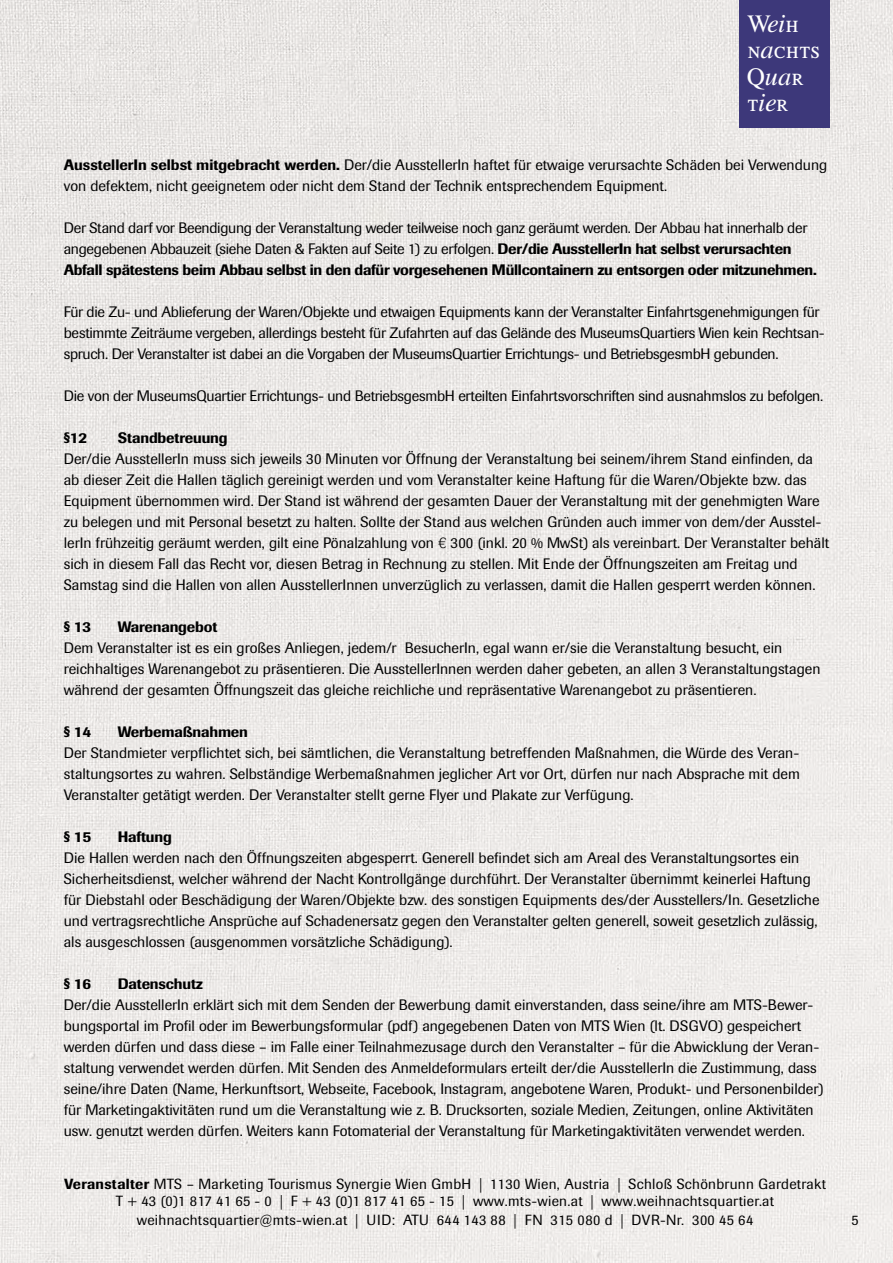
<style>
.page{position:relative;width:893px;height:1263px;background:#fff}
.page>*{position:absolute;margin:0;border:0;box-sizing:border-box;transform-origin:0 0}
.t1{font:24.9px/26.4px "Will Grace";color:#fff}
.t2{font:15px/21px "Imago";color:#000}
.t3{font:15px/21px "Imago";letter-spacing:-.02em;color:#000}
.t4{font:500 15px "Imago";letter-spacing:-.01em;color:#000}
.t5{font:14.55px/17.9px "Imago";letter-spacing:.02em;color:#000;text-align:center}
.t6{font:14.25px "Imago";color:#000}
.s1{font-weight:500}
.s2{font-family:"Helvetica";font-weight:300}
</style>
<div class="page">
<img style="left:0;top:0;width:893px;height:1263px">
<div style="left:739px;top:0;width:90px;height:128px;background:#3d387a"></div>
<h1 class="t1" style="left:747px;top:10px;width:74px">Weih nachts<br>Quar tier</h1>
<p class="t2" style="left:64px;top:154px;width:765px"><span class="s1">AusstellerIn selbst mitgebracht werden.</span> Der/die AusstellerIn haftet für etwaige verursachte Schäden bei Verwendung von defektem, nicht geeignetem oder nicht dem Stand der Technik entsprechendem Equipment.</p>
<p class="t3" style="left:64px;top:217px;width:754px">Der Stand darf vor Beendigung der Veranstaltung weder teilweise noch ganz geräumt werden. Der Abbau hat innerhalb der angegebenen Abbauzeit (siehe Daten &amp; Fakten auf Seite 1) zu erfolgen. <span class="s1">Der/die AusstellerIn hat selbst verursachten<br>Abfall spätestens beim Abbau selbst in den dafür vorgesehenen Müllcontainern zu entsorgen oder mitzunehmen.</span></p>
<p class="t3" style="left:64px;top:301px;width:763px">Für die Zu- und Ablieferung der Waren/Objekte und etwaigen Equipments kann der Veranstalter Einfahrtsgenehmigungen für bestimmte Zeiträume vergeben, allerdings besteht für Zufahrten auf das Gelände des MuseumsQuartiers Wien kein Rechtsan&shy;spruch. Der Veranstalter ist dabei an die Vorgaben der MuseumsQuartier Errichtungs- und BetriebsgesmbH gebunden.</p>
<p class="t3" style="left:64px;top:385px;width:761px">Die von der MuseumsQuartier Errichtungs- und BetriebsgesmbH erteilten Einfahrtsvorschriften sind ausnahmslos zu befolgen.</p>
<p class="t4" style="left:64px;top:428px;width:25px">§12</p>
<p class="t4" style="left:118px;top:428px;width:111px">Standbetreuung</p>
<p class="t2" style="left:64px;top:448px;width:767px">Der/die AusstellerIn muss sich jeweils 30 Minuten vor Öffnung der Veranstaltung bei seinem/ihrem Stand einfinden, da ab dieser Zeit die Hallen täglich gereinigt werden und vom Veranstalter keine Haftung für die Waren/Objekte bzw. das Equipment übernommen wird. Der Stand ist während der gesamten Dauer der Veranstaltung mit der genehmigten Ware zu belegen und mit Personal besetzt zu halten. Sollte der Stand aus welchen Gründen auch immer von dem/der Ausstel&shy;lerIn frühzeitig geräumt werden, gilt eine Pönalzahlung von <span class="s2">€</span> 300 (inkl. 20 % MwSt) als vereinbart. Der Veranstalter behält sich in diesem Fall das Recht vor, diesen Betrag in Rechnung zu stellen. Mit Ende der Öffnungszeiten am Freitag und Samstag sind die Hallen von allen AusstellerInnen unverzüglich zu verlassen, damit die Hallen gesperrt werden können.</p>
<p class="t4" style="left:64px;top:617px;width:29px">§ 13</p>
<p class="t4" style="left:118px;top:617px;width:101px">Warenangebot</p>
<p class="t2" style="left:64px;top:637px;width:758px">Dem Veranstalter ist es ein großes Anliegen, jedem/r BesucherIn, egal wann er/sie die Veranstaltung besucht, ein reichhaltiges Warenangebot zu präsentieren. Die AusstellerInnen werden daher gebeten, an allen 3 Veranstaltungstagen während der gesamten Öffnungszeit das gleiche reichliche und repräsentative Warenangebot zu präsentieren.</p>
<p class="t4" style="left:64px;top:722px;width:29px">§ 14</p>
<p class="t4" style="left:118px;top:722px;width:132px">Werbemaßnahmen</p>
<p class="t2" style="left:64px;top:742px;width:738px;text-align:justify">Der Standmieter verpflichtet sich, bei sämtlichen, die Veranstaltung betreffenden Maßnahmen, die Würde des Veran&shy;staltungsortes zu wahren. Selbständige Werbemaßnahmen jeglicher Art vor Ort, dürfen nur nach Absprache mit dem Veranstalter getätigt werden. Der Veranstalter stellt gerne Flyer und Plakate zur Verfügung.</p>
<p class="t4" style="left:64px;top:827px;width:29px">§ 15</p>
<p class="t4" style="left:118px;top:827px;width:56px">Haftung</p>
<p class="t2" style="left:64px;top:847px;width:757px">Die Hallen werden nach den Öffnungszeiten abgesperrt. Generell befindet sich am Areal des Veranstaltungsortes ein Sicherheitsdienst, welcher während der Nacht Kontrollgänge durchführt. Der Veranstalter übernimmt keinerlei Haftung für Diebstahl oder Beschädigung der Waren/Objekte bzw. des sonstigen Equipments des/der Ausstellers/In. Gesetzliche und vertragsrechtliche Ansprüche auf Schadenersatz gegen den Veranstalter gelten generell, soweit gesetzlich zulässig, als ausgeschlossen (ausgenommen vorsätzliche Schädigung).</p>
<p class="t4" style="left:64px;top:974px;width:29px">§ 16</p>
<p class="t4" style="left:118px;top:974px;width:87px">Datenschutz</p>
<p class="t2" style="left:64px;top:994px;width:761px">Der/die AusstellerIn erklärt sich mit dem Senden der Bewerbung damit einverstanden, dass seine/ihre am MTS-Bewer&shy;bungsportal im Profil oder im Bewerbungsformular (pdf) angegebenen Daten von MTS Wien (lt. DSGVO) gespeichert werden dürfen und dass diese – im Falle einer Teilnahmezusage durch den Veranstalter – für die Abwicklung der Veran&shy;staltung verwendet werden dürfen. Mit Senden des Anmeldeformulars erteilt der/die AusstellerIn die Zustimmung, dass seine/ihre Daten (Name, Herkunftsort, Webseite, Facebook, Instagram, angebotene Waren, Produkt- und Personenbilder) für Marketingaktivitäten rund um die Veranstaltung wie z. B. Drucksorten, soziale Medien, Zeitungen, online Aktivitäten usw. genutzt werden dürfen. Weiters kann Fotomaterial der Veranstaltung für Marketingaktivitäten verwendet werden.</p>
<p class="t5" style="left:64px;top:1175px;width:763px"><span class="s1">Veranstalter</span> MTS – Marketing Tourismus Synergie Wien GmbH | 1130 Wien, Austria | Schloß Schönbrunn Gardetrakt<br>T + 43 (0)1 817 41 65 - 0 | F + 43 (0)1 817 41 65 - 15 | www.mts-wien.at | www.weihnachtsquartier.at weihnachtsquartier@mts-wien.at | UID: ATU 644 143 88 | FN 315 080 d | DVR-Nr. 300 45 64</p>
<p class="t6" style="left:851px;top:1212px;width:9px">5</p>
</div>
